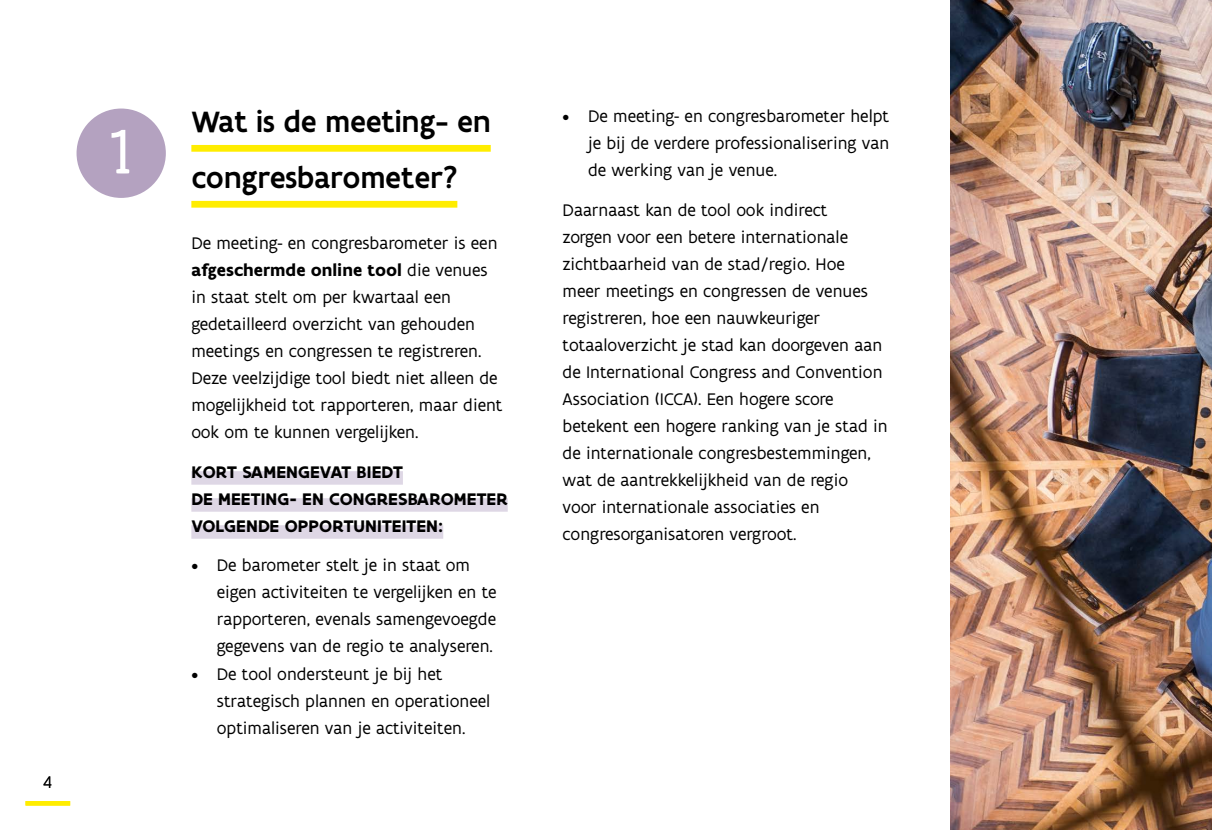
<style>
.page{position:relative;width:1212px;height:830px;background:#fff}
.page>*{position:absolute;margin:0;border:0;box-sizing:border-box;transform-origin:0 0}
.t1{font:67.73px "Flanders Art Serif";color:#fff}
.t2{font:500 31.5px/55.8px "Flanders Art Sans";color:#000}
.t3{font:18px/27px "Flanders Art Sans";color:#000}
.t4{font:700 18px/27px "Flanders Art Sans";letter-spacing:.005em;color:#000}
.t5{font:300 18px "Flanders Art Sans";color:#000}
.s1{font-weight:700}
</style>
<div class="page">
<img style="left:950px;top:0;width:262px;height:829px">
<div style="left:26px;top:800px;width:44px;height:5px;background:#ffed00"></div>
<div style="left:191px;top:145px;width:300px;height:7px;background:#ffed00"></div>
<div style="left:191px;top:201px;width:266px;height:6px;background:#ffed00"></div>
<div style="left:191px;top:471px;width:212px;height:13px;background:#ded7e5"></div>
<div style="left:191px;top:498px;width:317px;height:13px;background:#ded7e5"></div>
<div style="left:191px;top:525px;width:252px;height:13px;background:#ded7e5"></div>
<div style="left:77px;top:108px;width:89px;height:90px;background:#b4a2c0;border-radius:50%"></div>
<h1 class="t1" style="left:110px;top:112px;width:22px">1</h1>
<p class="t5" style="left:44px;top:770px;width:10px">4</p>
<h2 class="t2" style="left:191px;top:94px;width:301px">Wat is de meeting- en congresbarometer?</h2>
<p class="t3" style="left:191px;top:229px;width:313px">De meeting- en congresbarometer is een <span class="s1">afgeschermde online tool</span> die venues in staat stelt om per kwartaal een gedetailleerd overzicht van gehouden meetings en congressen te registreren.<br>Deze veelzijdige tool biedt niet alleen de mogelijkheid tot rapporteren, maar dient ook om te kunnen vergelijken.</p>
<p class="t4" style="left:191px;top:458px;width:318px">KORT SAMENGEVAT BIEDT<br>DE MEETING- EN CONGRESBAROMETER<br>VOLGENDE OPPORTUNITEITEN:</p>
<p class="t3" style="left:217px;top:552px;width:281px;text-indent:-26px">• De barometer stelt je in staat om eigen activiteiten te vergelijken en te rapporteren, evenals samengevoegde gegevens van de regio te analyseren.</p>
<p class="t3" style="left:217px;top:660px;width:275px;text-indent:-26px">• De tool ondersteunt je bij het strategisch plannen en operationeel optimaliseren van je activiteiten.</p>
<p class="t3" style="left:588px;top:103px;width:303px;text-align:justify;text-indent:-26px">• De meeting- en congresbarometer helpt je bij de verdere professionalisering van de werking van je venue.</p>
<p class="t3" style="left:563px;top:197px;width:326px">Daarnaast kan de tool ook indirect<br>zorgen voor een betere internationale zichtbaarheid van de stad/regio. Hoe<br>meer meetings en congressen de venues registreren, hoe een nauwkeuriger totaaloverzicht je stad kan doorgeven aan de International Congress and Convention Association (ICCA). Een hogere score betekent een hogere ranking van je stad in de internationale congresbestemmingen, wat de aantrekkelijkheid van de regio<br>voor internationale associaties en congresorganisatoren vergroot.</p>
</div>
